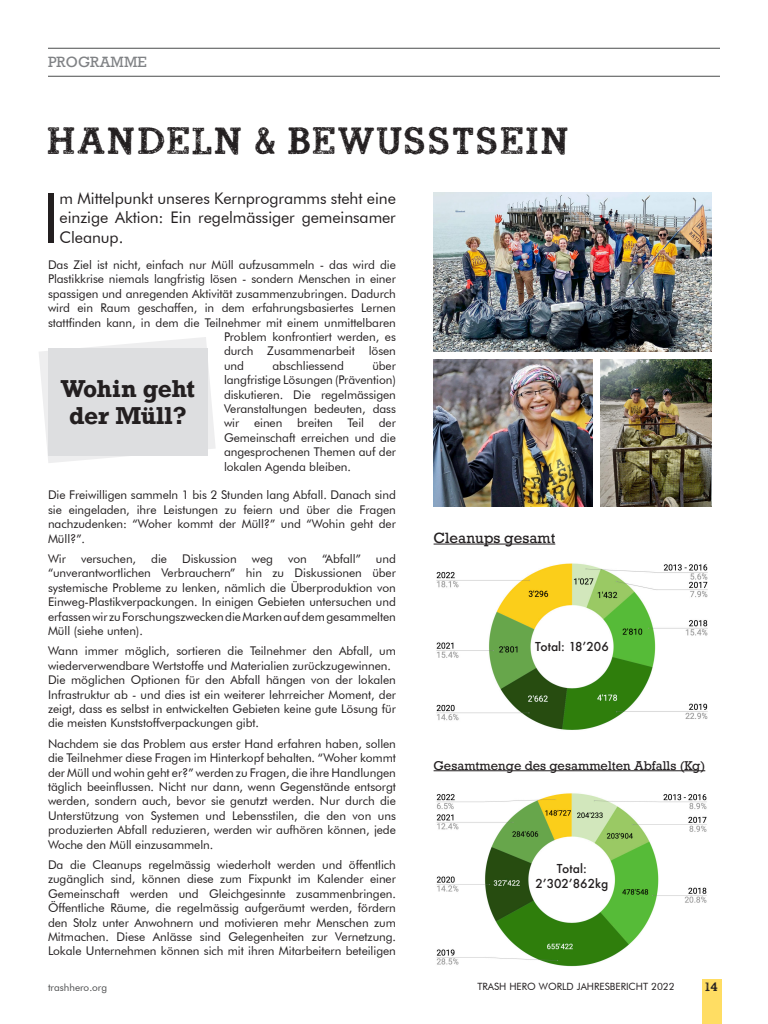
<style>
.page{position:relative;width:768px;height:1024px;background:#fff}
.page>*{position:absolute;margin:0;border:0;box-sizing:border-box;transform-origin:0 0}
.t1{font:69.7px "Futura BT";color:#231f20}
.t2{font:48px "ROADMOVIE";color:#231f20}
.t3{font:700 23px/27.6px "Rockwell";letter-spacing:-.01em;color:#231f20;text-align:center}
.t4{font:16px/19.2px "Futura BT";letter-spacing:-.005em;color:#231f20;text-align:justify}
.t5{font:16px "ROADMOVIE";color:#231f20}
.t6{font:14px "Rockwell";color:#231f20}
.t7{font:14px "Rockwell";color:#808285}
.t8{font:12px/14.4px "Futura BT";letter-spacing:-.005em;color:#231f20;text-align:justify}
.t9{font:12px "Rockwell";color:#231f20}
.t10{font:500 12px/14.4px "Futura";color:#231f20;text-align:center}
.t11{font:10px "Futura BT";color:#231f20}
.t12{font:10px "Futura BT";color:#4b4c4d}
</style>
<div class="page">
<div style="left:702px;top:979px;width:20px;height:45px;background:#ffdd63"></div>
<svg style="left:39px;top:337px;width:177px;height:126px"></svg>
<img style="left:436px;top:563px;width:272px;height:167px">
<img style="left:436px;top:793px;width:271px;height:174px">
<hr style="left:434px;top:770px;width:271px;height:1px;background:#231f20">
<hr style="left:434px;top:544px;width:121px;height:1px;background:#231f20">
<div style="left:48px;top:348px;width:160px;height:108px;background:#dddee0"></div>
<img style="left:434px;top:192px;width:278px;height:160px">
<hr style="left:48px;top:48px;width:672px;height:1px;background:#4b4c4d">
<hr style="left:48px;top:76px;width:672px;height:1px;background:#4b4c4d">
<img style="left:434px;top:359px;width:159px;height:148px">
<img style="left:600px;top:359px;width:112px;height:148px">
<p class="t7" style="left:48px;top:54px;width:100px">PROGRAMME</p>
<p class="t2" style="left:48px;top:116px;width:525px">HANDELN &amp; BEWUSSTSEIN</p>
<p class="t1" style="left:42px;top:175px;width:20px">I</p>
<p class="t4" style="left:60px;top:189px;width:338px">m Mittelpunkt unseres Kernprogramms steht eine einzige Aktion: Ein regelmässiger gemeinsamer Cleanup.</p>
<p class="t8" style="left:48px;top:257px;width:349px">Das Ziel ist nicht, einfach nur Müll aufzusammeln - das wird die</p>
<p class="t8" style="left:48px;top:272px;width:349px">Plastikkrise niemals langfristig lösen - sondern Menschen in einer</p>
<p class="t8" style="left:48px;top:286px;width:349px">spassigen und anregenden Aktivität zusammenzubringen. Dadurch</p>
<p class="t8" style="left:48px;top:301px;width:349px">wird ein Raum geschaffen, in dem erfahrungsbasiertes Lernen</p>
<p class="t8" style="left:48px;top:315px;width:349px">stattfinden kann, in dem die Teilnehmer mit einem unmittelbaren</p>
<p class="t8" style="left:224px;top:329px;width:173px">Problem konfrontiert werden, es</p>
<p class="t8" style="left:224px;top:344px;width:173px">durch Zusammenarbeit lösen</p>
<p class="t8" style="left:224px;top:358px;width:21px">und</p>
<p class="t8" style="left:272px;top:358px;width:73px">abschliessend</p>
<p class="t8" style="left:224px;top:358px;width:174px;text-indent:148px">über langfristige Lösungen (Prävention) diskutieren. Die regelmässigen Veranstaltungen bedeuten, dass wir einen breiten Teil der Gemeinschaft erreichen und die angesprochenen Themen auf der lokalen Agenda bleiben.</p>
<p class="t8" style="left:48px;top:488px;width:349px">Die Freiwilligen sammeln 1 bis 2 Stunden lang Abfall. Danach sind sie eingeladen, ihre Leistungen zu feiern und über die Fragen nachzudenken: “Woher kommt der Müll?” und “Wohin geht der Müll?”.</p>
<p class="t8" style="left:48px;top:551px;width:19px">Wir</p>
<p class="t8" style="left:81px;top:551px;width:57px">versuchen,</p>
<p class="t8" style="left:151px;top:551px;width:17px">die</p>
<p class="t8" style="left:182px;top:551px;width:56px">Diskussion</p>
<p class="t8" style="left:252px;top:551px;width:23px">weg</p>
<p class="t8" style="left:288px;top:551px;width:20px">von</p>
<p class="t8" style="left:322px;top:551px;width:40px">“Abfall”</p>
<p class="t3" style="left:61px;top:374px;width:136px">Wohin geht der Müll?</p>
<p class="t8" style="left:48px;top:551px;width:349px;text-indent:328px">und “unverantwortlichen Verbrauchern” hin zu Diskussionen über systemische Probleme zu lenken, nämlich die Überproduktion von Einweg-Plastikverpackungen. In einigen Gebieten untersuchen und erfassen wir zu Forschungszwecken die Marken auf dem gesammelten Müll (siehe unten).</p>
<p class="t8" style="left:48px;top:644px;width:349px">Wann immer möglich, sortieren die Teilnehmer den Abfall, um wiederverwendbare Wertstoffe und Materialien zurückzugewinnen.</p>
<p class="t8" style="left:48px;top:673px;width:349px">Die möglichen Optionen für den Abfall hängen von der lokalen Infrastruktur ab - und dies ist ein weiterer lehrreicher Moment, der zeigt, dass es selbst in entwickelten Gebieten keine gute Lösung für die meisten Kunststoffverpackungen gibt.</p>
<p class="t8" style="left:48px;top:736px;width:349px">Nachdem sie das Problem aus erster Hand erfahren haben, sollen die Teilnehmer diese Fragen im Hinterkopf behalten. “Woher kommt der Müll und wohin geht er?” werden zu Fragen, die ihre Handlungen täglich beeinflussen. Nicht nur dann, wenn Gegenstände entsorgt werden, sondern auch, bevor sie genutzt werden. Nur durch die Unterstützung von Systemen und Lebensstilen, die den von uns produzierten Abfall reduzieren, werden wir aufhören können, jede Woche den Müll einzusammeln.</p>
<p class="t8" style="left:48px;top:857px;width:349px">Da die Cleanups regelmässig wiederholt werden und öffentlich zugänglich sind, können diese zum Fixpunkt im Kalender einer Gemeinschaft werden und Gleichgesinnte zusammenbringen.<br>Öffentliche Räume, die regelmässig aufgeräumt werden, fördern den Stolz unter Anwohnern und motivieren mehr Menschen zum Mitmachen. Diese Anlässe sind Gelegenheiten zur Vernetzung.<br>Lokale Unternehmen können sich mit ihren Mitarbeitern beteiligen</p>
<p class="t6" style="left:434px;top:529px;width:123px">Cleanups gesamt</p>
<p class="t10" style="left:535px;top:639px;width:75px">Total: 18’206</p>
<p class="t9" style="left:434px;top:758px;width:273px">Gesamtmenge des gesammelten Abfalls (Kg)</p>
<p class="t10" style="left:535px;top:861px;width:74px">Total:<br>2’302’862kg</p>
<p class="t12" style="left:48px;top:982px;width:61px">trashhero.org</p>
<p class="t11" style="left:477px;top:980px;width:199px">TRASH HERO WORLD JAHRESBERICHT 2022</p>
<h3 class="t5" style="left:705px;top:978px;width:15px">14</h3>
</div>
